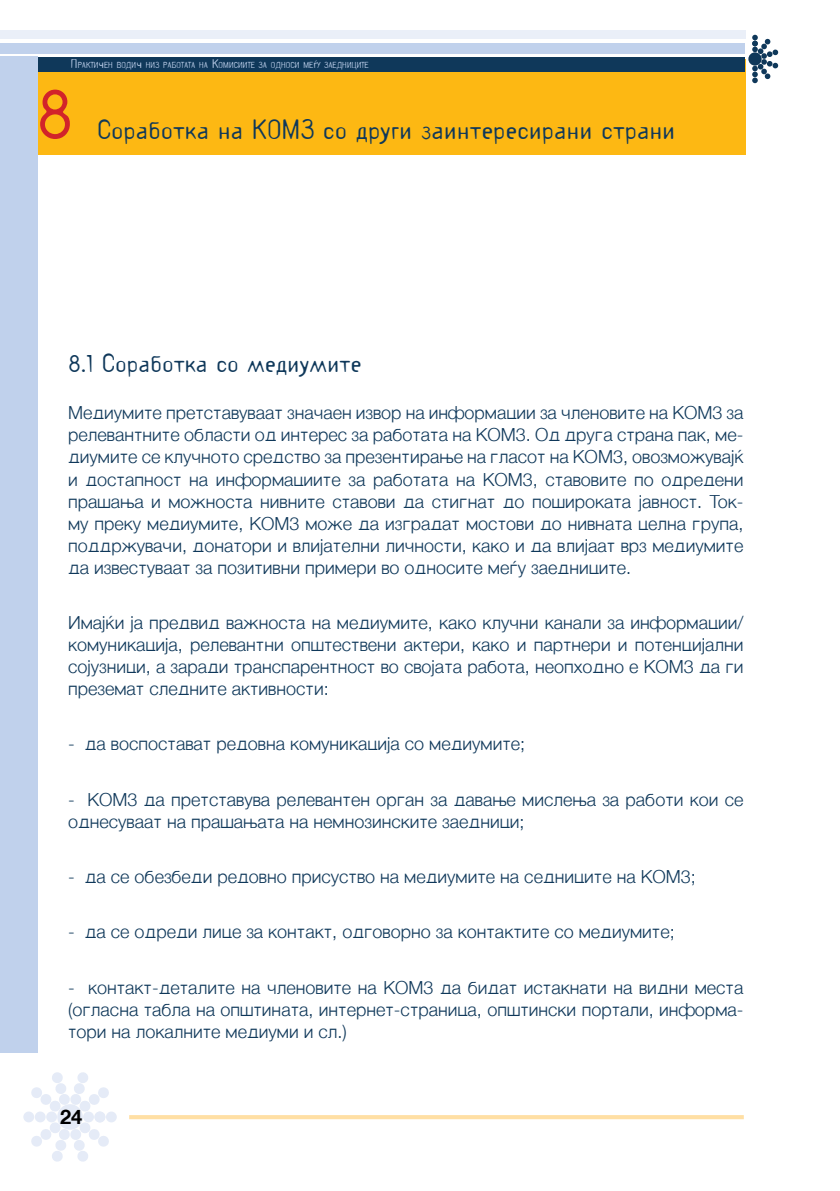
<style>
.page{position:relative;width:840px;height:1191px;background:#fff}
.page>*{position:absolute;margin:0;border:0;box-sizing:border-box;transform-origin:0 0}
.t1{font:100px "Draft Plate Regular Swfte";color:#d2232a}
.t2{font:36px "B Draft Plate";color:#0f385a}
.t3{font:34px "B Draft Plate";color:#0f385a}
.t4{font:20px "B Helvetica Neue 55";color:#000}
.t5{font:18px/22px "B Helvetica Neue 45";color:#0f385a;text-align:justify}
.t6{font:11.2px "B Draft Plate";color:#c0d1ec}
.s1{font-size:16px}
</style>
<div class="page">
<div style="left:57px;top:1104px;width:26px;height:25px;background:#e5ebf7;border-radius:50%"></div>
<div style="left:83px;top:1111px;width:11px;height:11px;background:#e5ebf7;border-radius:50%"></div>
<div style="left:46px;top:1111px;width:11px;height:11px;background:#e5ebf7;border-radius:50%"></div>
<div style="left:94px;top:1111px;width:11px;height:11px;background:#e5ebf7;border-radius:50%"></div>
<div style="left:35px;top:1111px;width:11px;height:11px;background:#e5ebf7;border-radius:50%"></div>
<div style="left:106px;top:1111px;width:11px;height:11px;background:#e5ebf7;border-radius:50%"></div>
<svg style="left:31px;top:1121px;width:78px;height:41px"></svg>
<div style="left:23px;top:1111px;width:11px;height:11px;background:#e5ebf7;border-radius:50%"></div>
<svg style="left:30px;top:1072px;width:80px;height:40px"></svg>
<svg style="left:748px;top:52px;width:13px;height:14px"></svg>
<svg style="left:771px;top:49px;width:7px;height:7px"></svg>
<svg style="left:771px;top:62px;width:7px;height:7px"></svg>
<svg style="left:751px;top:35px;width:21px;height:48px"></svg>
<svg style="left:129px;top:1115px;width:614px;height:4px;background:#ffdfa6"></svg>
<div style="left:12px;top:59px;width:733px;height:96px;background:#fdb813"></div>
<div style="left:0;top:57px;width:744px;height:15px;background:#0f385a"></div>
<div style="left:0;top:43px;width:744px;height:10px;background:#c0d1ec"></div>
<div style="left:0;top:31px;width:744px;height:8px;background:#eaeff8"></div>
<div style="left:0;top:56px;width:37px;height:996px;background:#c0d1ec"></div>
<p class="t6" style="left:71px;top:59px;width:299px"><span class="s1">P</span>rakti<span class="s1">~</span>en vodi<span class="s1">~</span> niz rabotata na <span class="s1">K</span>omisiite za odnosi me<span class="s1">|</span>u zaednicite</p>
<h1 class="t1" style="left:36px;top:59px;width:38px">8</h1>
<h2 class="t2" style="left:97px;top:110px;width:579px">Sorabotka na KOMZ so drugi zainteresirani strani</h2>
<h3 class="t3" style="left:68px;top:345px;width:295px">8.1 Sorabotka so mediumite</h3>
<p class="t5" style="left:68px;top:402px;width:676px">Mediumite pretstavuvaat zna~aen izvor na informacii za ~lenovite na KOMZ za relevantnite oblasti od interes za rabotata na KOMZ. Od druga strana pak, me&shy;diumite se klu~noto sredstvo za prezentirawe na glasot na KOMZ, ovozmo`uvaj} i dostapnost na informaciite za rabotata na KOMZ, stavovite po odredeni pra{awa i mo`nosta nivnite stavovi da stignat do po{irokata javnost. Tok&shy;mu preku mediumite, KOMZ mo`e da izgradat mostovi do nivnata celna grupa, poddr`uva~i, donatori i vlijatelni li~nosti, kako i da vlijaat vrz mediumite da izvestuvaat za pozitivni primeri vo odnosite me|u zaednicite.</p>
<p class="t5" style="left:68px;top:611px;width:676px">Imaj}i ja predvid va`nosta na mediumite, kako klu~ni kanali za informacii/ komunikacija, relevantni op{testveni akteri, kako i partneri i potencijalni sojuznici, a zaradi transparentnost vo svojata rabota, neophodno e KOMZ da gi prezemat slednite aktivnosti:</p>
<p class="t5" style="left:68px;top:732px;width:458px">- da vospostavat redovna komunikacija so mediumite;</p>
<p class="t5" style="left:68px;top:788px;width:676px">- KOMZ da pretstavuva relevanten organ za davawe mislewa za raboti koi se odnesuvaat na pra{awata na nemnozinskite zaednici;</p>
<p class="t5" style="left:68px;top:865px;width:629px">- da se obezbedi redovno prisustvo na mediumite na sednicite na KOMZ;</p>
<p class="t5" style="left:68px;top:920px;width:607px">- da se odredi lice za kontakt, odgovorno za kontaktite so mediumite;</p>
<p class="t5" style="left:68px;top:976px;width:676px">- kontakt-detalite na ~lenovite na KOMZ da bidat istaknati na vidni mesta (oglasna tabla na op{tinata, internet-stranica, op{tinski portali, informa&shy;tori na lokalnite mediumi i sl.)</p>
<p class="t4" style="left:60px;top:1104px;width:24px">24</p>
</div>
